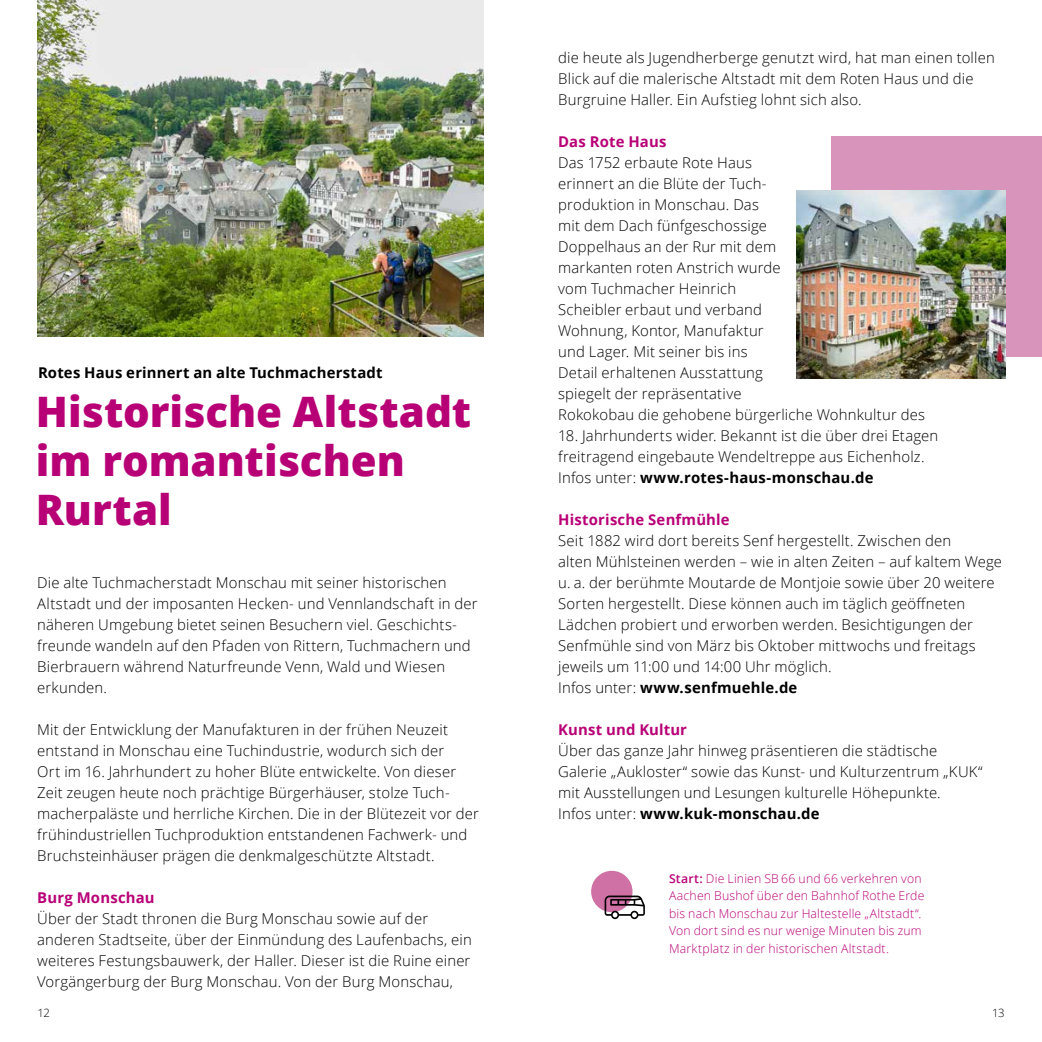
<style>
.page{position:relative;width:1042px;height:1042px;background:#fff}
.page>*{position:absolute;margin:0;border:0;box-sizing:border-box;transform-origin:0 0}
.t1{font:800 42px/49px "Open Sans";color:#b80076}
.t2{font:300 14.88px/21px "Open Sans";letter-spacing:.01em;color:#000}
.t3{font:700 14.88px "Open Sans";letter-spacing:.01em;color:#b80076}
.t4{font:700 14.88px "Open Sans";letter-spacing:.01em;color:#000}
.t5{font:300 12.25px/17.5px "Open Sans";letter-spacing:.015em;color:#b80076}
.t6{font:300 11.38px "Open Sans";color:#000}
.s1{font-weight:700}
.s2{font-weight:600}
</style>
<div class="page">
<img style="left:37px;top:0;width:447px;height:336px">
<div style="left:591px;top:871px;width:41px;height:41px;background:#cf71a5;border-radius:50%"></div>
<svg style="left:604px;top:895px;width:41px;height:24px"></svg>
<div style="left:832px;top:136px;width:210px;height:221px;background:#d994bc"></div>
<img style="left:796px;top:190px;width:209px;height:188px">
<p class="t4" style="left:38px;top:362px;width:346px">Rotes Haus erinnert an alte Tuchmacherstadt</p>
<h1 class="t1" style="left:36px;top:385px;width:437px">Historische Altstadt im romantischen<br>Rurtal</h1>
<p class="t2" style="left:37px;top:572px;width:442px">Die alte Tuchmacherstadt Monschau mit seiner historischen Altstadt und der imposanten Hecken- und Vennlandschaft in der näheren Umgebung bietet seinen Besuchern viel. Geschichts&shy;freunde wandeln auf den Pfaden von Rittern, Tuchmachern und Bierbrauern während Naturfreunde Venn, Wald und Wiesen erkunden.</p>
<p class="t2" style="left:37px;top:719px;width:443px">Mit der Entwicklung der Manufakturen in der frühen Neuzeit entstand in Monschau eine Tuchindustrie, wodurch sich der<br>Ort im 16. Jahrhundert zu hoher Blüte entwickelte. Von dieser Zeit zeugen heute noch prächtige Bürgerhäuser, stolze Tuch&shy;macherpaläste und herrliche Kirchen. Die in der Blütezeit vor der frühindustriellen Tuchproduktion entstandenen Fachwerk- und Bruchsteinhäuser prägen die denkmalgeschützte Altstadt.</p>
<p class="t3" style="left:37px;top:887px;width:119px">Burg Monschau</p>
<p class="t2" style="left:37px;top:908px;width:436px">Über der Stadt thronen die Burg Monschau sowie auf der anderen Stadtseite, über der Einmündung des Laufenbachs, ein weiteres Festungsbauwerk, der Haller. Dieser ist die Ruine einer Vorgängerburg der Burg Monschau. Von der Burg Monschau,</p>
<p class="t2" style="left:558px;top:47px;width:438px">die heute als Jugendherberge genutzt wird, hat man einen tollen<br>Blick auf die malerische Altstadt mit dem Roten Haus und die<br>Burgruine Haller. Ein Aufstieg lohnt sich also.</p>
<p class="t3" style="left:558px;top:131px;width:110px">Das Rote Haus</p>
<p class="t2" style="left:558px;top:152px;width:368px">Das 1752 erbaute Rote Haus<br>erinnert an die Blüte der Tuch-<br>produktion in Monschau. Das<br>mit dem Dach fünfgeschossige<br>Doppelhaus an der Rur mit dem<br>markanten roten Anstrich wurde<br>vom Tuchmacher Heinrich<br>Scheibler erbaut und verband<br>Wohnung, Kontor, Manufaktur<br>und Lager. Mit seiner bis ins<br>Detail erhaltenen Ausstattung<br>spiegelt der repräsentative<br>Rokokobau die gehobene bürgerliche Wohnkultur des</p>
<p class="t2" style="left:558px;top:425px;width:381px">18. Jahrhunderts wider. Bekannt ist die über drei Etagen freitragend eingebaute Wendeltreppe aus Eichenholz.<br>Infos unter: <span class="s1">www.rotes-haus-monschau.de</span></p>
<p class="t3" style="left:558px;top:509px;width:173px">Historische Senfmühle</p>
<p class="t2" style="left:558px;top:530px;width:445px">Seit 1882 wird dort bereits Senf hergestellt. Zwischen den<br>alten Mühlsteinen werden – wie in alten Zeiten – auf kaltem Wege u. a. der berühmte Moutarde de Montjoie sowie über 20 weitere Sorten hergestellt. Diese können auch im täglich geöffneten Lädchen probiert und erworben werden. Besichtigungen der Senfmühle sind von März bis Oktober mittwochs und freitags jeweils um 11:00 und 14:00 Uhr möglich.<br>Infos unter: <span class="s1">www.senfmuehle.de</span></p>
<p class="t3" style="left:558px;top:719px;width:130px">Kunst und Kultur</p>
<p class="t2" style="left:558px;top:740px;width:426px">Über das ganze Jahr hinweg präsentieren die städtische Galerie „Aukloster“ sowie das Kunst- und Kulturzentrum „KUK“ mit Ausstellungen und Lesungen kulturelle Höhepunkte.<br>Infos unter: <span class="s1">www.kuk-monschau.de</span></p>
<p class="t5" style="left:669px;top:869px;width:257px"><span class="s2">Start:</span> Die Linien SB 66 und 66 verkehren von Aachen Bushof über den Bahnhof Rothe Erde bis nach Monschau zur Haltestelle „Altstadt“.<br>Von dort sind es nur wenige Minuten bis zum Marktplatz in der historischen Altstadt.</p>
<p class="t6" style="left:37px;top:1005px;width:14px">12</p>
<p class="t6" style="left:992px;top:1005px;width:14px">13</p>
</div>
